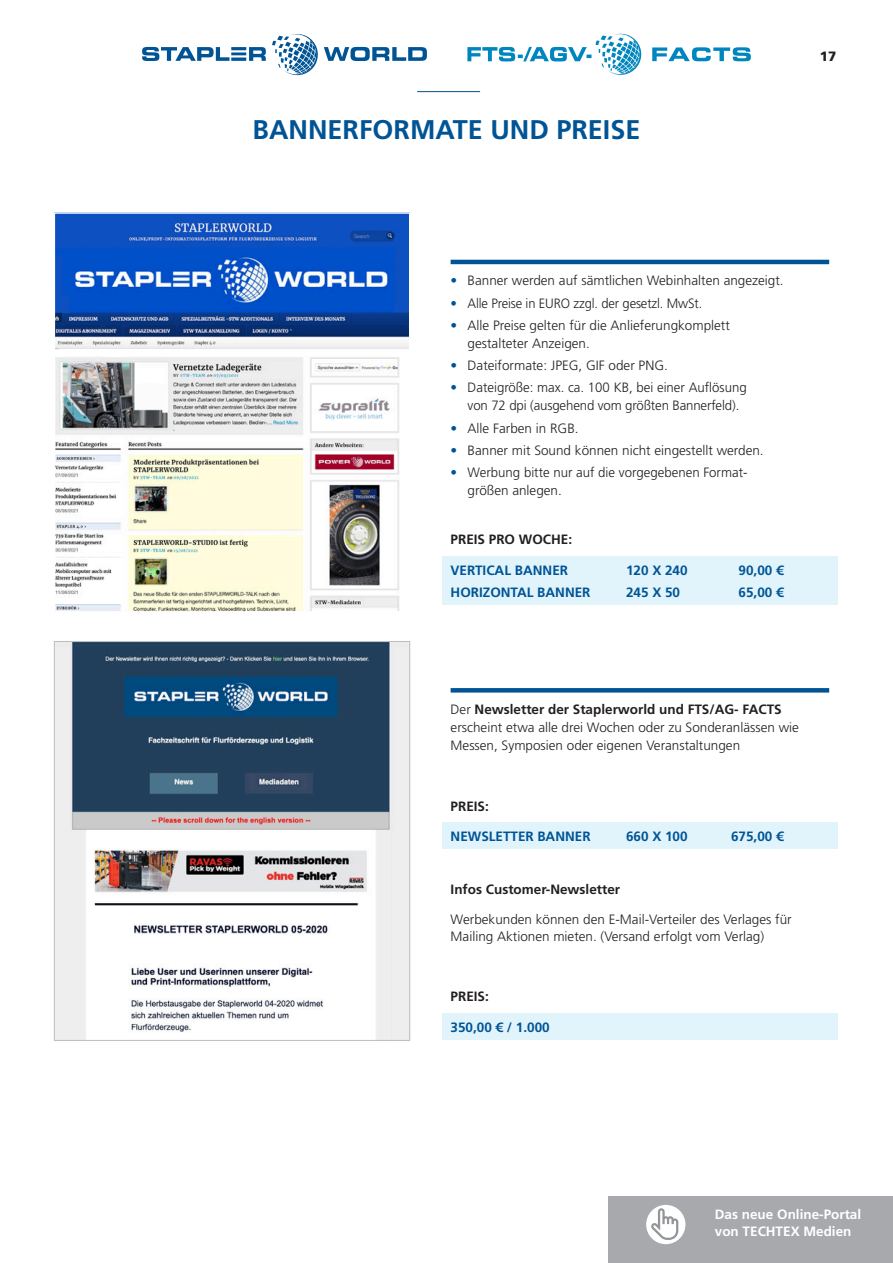
<style>
.page{position:relative;width:893px;height:1263px;background:#fff}
.page>*{position:absolute;margin:0;border:0;box-sizing:border-box;transform-origin:0 0}
.t1{font:700 27px "Frutiger LT Std";color:#005495}
.t2{font:300 13.5px/18px "Frutiger LT Std";color:#231f20}
.t3{font:700 13.5px "Frutiger LT Std";color:#005495}
.t4{font:700 13.5px "Frutiger LT Std";color:#231f20}
.t5{font:300 13.5px "Frutiger LT Std";color:#231f20;scale:.96 1}
.t6{font:700 13.5px/17.2px "Frutiger LT Std";color:#fff}
.t7{font:900 13.5px "Frutiger LT Std";color:#231f20}
.s1{color:#005495}
.s2{font-weight:700}
</style>
<div class="page">
<hr style="left:417px;top:91px;width:63px;height:1px;background:#005495">
<svg style="left:142px;top:47px;width:124px;height:14px"></svg>
<svg style="left:272px;top:34px;width:155px;height:42px"></svg>
<svg style="left:652px;top:47px;width:99px;height:14px"></svg>
<svg style="left:467px;top:33px;width:175px;height:42px"></svg>
<div style="left:609px;top:1196px;width:284px;height:67px;background:#a8a9ad"></div>
<div style="left:646px;top:1205px;width:39px;height:39px;background:#fff;border-radius:50%"></div>
<svg style="left:651px;top:1208px;width:27px;height:32px"></svg>
<hr style="left:451px;top:260px;width:378px;height:4px;background:#005495">
<div style="left:442px;top:556px;width:396px;height:26px;background:#e1f4fc"></div>
<div style="left:442px;top:578px;width:396px;height:27px;background:#e1f4fc"></div>
<svg style="left:451px;top:688px;width:378px;height:4px;background:#055797"></svg>
<div style="left:442px;top:823px;width:396px;height:26px;background:#e1f4fc"></div>
<div style="left:442px;top:1013px;width:396px;height:26px;background:#e1f4fc"></div>
<img style="left:57px;top:215px;width:350px;height:395px">
<div style="left:54px;top:212px;width:356px;height:401px;border:2px solid #fff"></div>
<img style="left:56px;top:643px;width:352px;height:396px">
<div style="left:54px;top:641px;width:356px;height:400px;border:1px solid #bcbdc0"></div>
<h1 class="t1" style="left:253px;top:114px;width:389px">BANNERFORMATE UND PREISE</h1>
<p class="t7" style="left:820px;top:48px;width:18px">17</p>
<p class="t2" style="left:451px;top:272px;width:335px"><span class="s1">•</span> Banner werden auf sämtlichen Webinhalten angezeigt.</p>
<p class="t5" style="left:451px;top:295px;width:264px"><span class="s1">•</span> Alle Preise in EURO zzgl. der gesetzl. MwSt.</p>
<p class="t2" style="left:468px;top:316px;width:264px;text-indent:-17px"><span class="s1">•</span> Alle Preise gelten für die Anlieferungkomplett gestalteter Anzeigen.</p>
<p class="t2" style="left:451px;top:357px;width:219px"><span class="s1">•</span> Dateiformate: JPEG, GIF oder PNG.</p>
<p class="t2" style="left:468px;top:379px;width:281px;text-indent:-17px"><span class="s1">•</span> Dateigröße: max. ca. 100 KB, bei einer Auflösung von 72 dpi (ausgehend vom größten Bannerfeld).</p>
<p class="t2" style="left:451px;top:419px;width:130px"><span class="s1">•</span> Alle Farben in RGB.</p>
<p class="t2" style="left:451px;top:441px;width:315px"><span class="s1">•</span> Banner mit Sound können nicht eingestellt werden.</p>
<p class="t2" style="left:468px;top:464px;width:281px;text-indent:-17px"><span class="s1">•</span> Werbung bitte nur auf die vorgegebenen Format&shy;größen anlegen.</p>
<p class="t4" style="left:451px;top:531px;width:123px">PREIS PRO WOCHE:</p>
<p class="t3" style="left:451px;top:562px;width:119px">VERTICAL BANNER</p>
<p class="t3" style="left:626px;top:562px;width:63px">120 X 240</p>
<p class="t3" style="left:739px;top:562px;width:47px">90,00 €</p>
<p class="t3" style="left:451px;top:584px;width:141px">HORIZONTAL BANNER</p>
<p class="t3" style="left:626px;top:584px;width:56px">245 X 50</p>
<p class="t3" style="left:739px;top:584px;width:47px">65,00 €</p>
<p class="t2" style="left:451px;top:700px;width:350px">Der <span class="s2">Newsletter der Staplerworld und FTS/AG- FACTS </span>erscheint etwa alle drei Wochen oder zu Sonderanlässen wie<br>Messen, Symposien oder eigenen Veranstaltungen</p>
<p class="t4" style="left:451px;top:798px;width:40px">PREIS:</p>
<p class="t3" style="left:451px;top:829px;width:142px">NEWSLETTER BANNER</p>
<p class="t3" style="left:626px;top:829px;width:63px">660 X 100</p>
<p class="t3" style="left:731px;top:829px;width:54px">675,00 €</p>
<p class="t4" style="left:451px;top:881px;width:171px">Infos Customer-Newsletter</p>
<p class="t2" style="left:451px;top:910px;width:343px;line-height:17.2px">Werbekunden können den E-Mail-Verteiler des Verlages für<br>Mailing Aktionen mieten. (Versand erfolgt vom Verlag)</p>
<p class="t4" style="left:451px;top:988px;width:40px">PREIS:</p>
<p class="t3" style="left:451px;top:1019px;width:101px">350,00 € / 1.000</p>
<p class="t6" style="left:715px;top:1206px;width:148px">Das neue Online-Portal von TECHTEX Medien</p>
</div>
